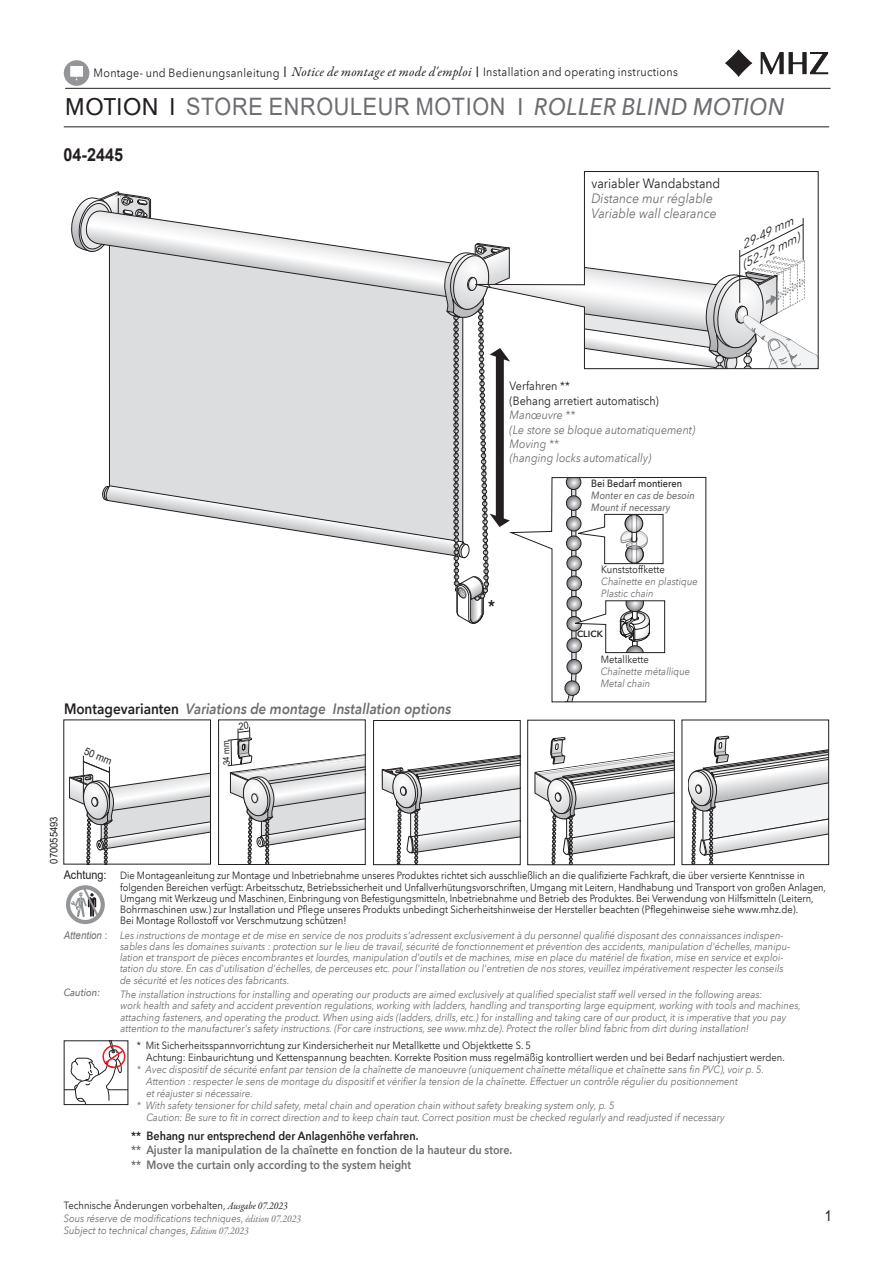
<style>
.page{position:relative;width:893px;height:1263px;background:#fff}
.page>*{position:absolute;margin:0;border:0;box-sizing:border-box;transform-origin:0 0}
.t1{font:24px "Arial";letter-spacing:.03em;color:#6c6d70;scale:.9 1}
.t2{font:700 18px "Arial";color:#231f20;scale:.9 1}
.t3{font:italic 600 15px "Avenir Next LT Com";color:#6c6d70;scale:.9 1}
.t4{font:15px "Arial";color:#231f20;scale:.9 1}
.t5{font:italic 13.5px/15px "Avenir Next LT Com";color:#6c6d70;scale:.9 1}
.t6{font:13.5px "Avenir Next LT Com";color:#231f20;scale:.9 1}
.t7{font:italic 12.15px/17.7px "Avenir Next LT Com";color:#231f20;text-align:right}
.t8{font:600 12px/14.4px "Avenir Next LT Com";color:#6c6d70;scale:.9 1}
.t9{font:12px "Avenir Next LT Com";letter-spacing:.03em;color:#231f20;scale:.9 1}
.t10{font:italic 12px/14.4px "Avenir Next LT Com";color:#6c6d70;scale:.9 1}
.t11{font:600 12px "Avenir Next LT Com";color:#231f20;scale:.9 1}
.t12{font:12px/14.4px "Avenir Next LT Com";color:#231f20;scale:.9 1}
.t13{font:italic 10.5px/11.2px "Avenir Next LT Com";color:#6c6d70;scale:.9 1}
.t14{font:10.5px/11.2px "Avenir Next LT Com";color:#231f20;scale:.88 1}
.t15{font:10.5px/12px "Avenir Next LT Com";color:#231f20;scale:.9 1}
.t16{font:italic 500 10.5px/12px "Avenir Next LT Com";color:#6c6d70;scale:.88 1}
.t17{font:500 10.5px "Avenir Next LT Com";color:#231f20;scale:.88 1}
.t18{font:10.5px "Arial";color:#231f20;scale:.9 1}
.t19{font:italic 10.5px "Arial";color:#6c6d70;scale:.92 1}
.t20{font:italic 500 10.5px "Avenir Next LT Com";color:#6c6d70;scale:.9 1}
.t21{font:600 9px "Avenir Next LT Com";color:#231f20}
.t22{font:9px "Arial";color:#231f20;scale:.9 1}
.s1{font-size:15px}
.s2{font-family:"Garamond Premr Pro";font-style:italic;font-size:13.5px}
.s3{font-family:"Avenir Next LT Com";font-weight:500;color:#231f20}
.s4{font-family:"Avenir Next LT Com";font-weight:500}
.s5{font-family:"Avenir Next LT Com";font-weight:500;font-style:italic}
.s6{font-style:normal;color:#231f20}
.s7{font-family:"Arial";font-size:12px}
.s8{font-style:normal}
.s9{font-family:"Garamond Premr Pro";color:#231f20}
.s10{font-family:"Garamond Premr Pro"}
</style>
<div class="page">
<hr style="left:64px;top:127px;width:765px;height:1px;background:#231f20">
<hr style="left:65px;top:88px;width:766px;height:1px;background:#231f20">
<svg style="left:725px;top:50px;width:27px;height:26px"></svg>
<svg style="left:789px;top:52px;width:39px;height:22px"></svg>
<svg style="left:761px;top:52px;width:22px;height:22px"></svg>
<div style="left:64px;top:60px;width:25px;height:26px;background:#939598;border-radius:50%"></div>
<svg style="left:70px;top:66px;width:13px;height:14px"></svg>
<div style="left:218px;top:719px;width:148px;height:146px;border:1px solid #231f20"></div>
<hr style="left:83px;top:756px;width:1px;height:42px;background:#231f20">
<svg style="left:69px;top:761px;width:141px;height:104px"></svg>
<svg style="left:66px;top:1042px;width:60px;height:61px"></svg>
<div style="left:64px;top:1040px;width:64px;height:65px;border:1px solid #231f20"></div>
<svg style="left:583px;top:171px;width:236px;height:198px"></svg>
<svg style="left:66px;top:885px;width:39px;height:39px"></svg>
<svg style="left:382px;top:755px;width:137px;height:108px"></svg>
<div style="left:373px;top:720px;width:148px;height:145px;border:1px solid #231f20"></div>
<svg style="left:534px;top:737px;width:139px;height:126px"></svg>
<div style="left:527px;top:720px;width:148px;height:145px;border:1px solid #231f20"></div>
<svg style="left:688px;top:735px;width:139px;height:128px"></svg>
<div style="left:682px;top:720px;width:147px;height:145px;border:1px solid #231f20"></div>
<svg style="left:71px;top:191px;width:747px;height:512px"></svg>
<svg style="left:227px;top:721px;width:138px;height:144px"></svg>
<p class="t9" style="left:94px;top:65px;width:651px">Montage- und Bedienungsanleitung <span class="s1">I</span> <span class="s2">Notice de montage et mode d'emploi</span> <span class="s1">I</span> Installation and operating instructions</p>
<h1 class="t1" style="left:65px;top:90px;width:801px"><span class="s3">MOTION I</span> STORE ENROULEUR MOTION <span class="s4">I</span> <span class="s5">ROLLER BLIND MOTION</span></h1>
<h2 class="t2" style="left:64px;top:142px;width:68px">04-2445</h2>
<h3 class="t3" style="left:64px;top:699px;width:432px"><span class="s6">Montagevarianten</span> Variations de montage Installation options</h3>
<p class="t18" style="left:47px;top:864px;width:54px;rotate:-90deg">070055493</p>
<p class="t18" style="left:87px;top:744px;width:34px;rotate:21deg">50 mm</p>
<p class="t22" style="left:220px;top:766px;width:29px;rotate:-92deg">34 mm</p>
<p class="t6" style="left:591px;top:175px;width:145px">variabler Wandabstand</p>
<p class="t5" style="left:591px;top:191px;width:141px">Distance mur réglable<br>Variable wall clearance</p>
<p class="t7" style="left:730px;top:241px;width:66px;rotate:-26deg">29-49 mm (52-72 mm)</p>
<p class="t12" style="left:510px;top:379px;width:167px">Verfahren **<br>(Behang arretiert automatisch)</p>
<p class="t10" style="left:510px;top:408px;width:208px">Manœuvre **<br>(Le store se bloque automatiquement)<br>Moving **<br>(hanging locks automatically)</p>
<p class="t17" style="left:591px;top:477px;width:105px">Bei Bedarf montieren</p>
<p class="t16" style="left:591px;top:489px;width:119px">Monter en cas de besoin<br>Mount if necessary</p>
<p class="t15" style="left:601px;top:563px;width:72px">Kunststoffkette</p>
<p class="t13" style="left:601px;top:575px;width:109px;line-height:12px">Chaînette en plastique<br>Plastic chain</p>
<p class="t21" style="left:577px;top:629px;width:27px">CLICK</p>
<p class="t15" style="left:601px;top:653px;width:55px">Metallkette</p>
<p class="t13" style="left:601px;top:665px;width:101px;line-height:12px">Chaînette métallique<br>Metal chain</p>
<p class="t14" style="left:120px;top:870px;width:804px;text-indent:-56px"><span class="s7">Achtung:</span> Die Montageanleitung zur Montage und Inbetriebnahme unseres Produktes richtet sich ausschließlich an die qualifizierte Fachkraft, die über versierte Kenntnisse in folgenden Bereichen verfügt: Arbeitsschutz, Betriebssicherheit und Unfallverhütungsvorschriften, Umgang mit Leitern, Handhabung und Transport von großen Anlagen, Umgang mit Werkzeug und Maschinen, Einbringung von Befestigungsmitteln, Inbetriebnahme und Betrieb des Produktes. Bei Verwendung von Hilfsmitteln (Leitern, Bohrmaschinen usw.) zur Installation und Pflege unseres Produkts unbedingt Sicherheitshinweise der Hersteller beachten (Pflegehinweise siehe www.mhz.de).<br>Bei Montage Rollostoff vor Verschmutzung schützen!</p>
<p class="t19" style="left:64px;top:928px;width:49px">Attention <span class="s8">:</span></p>
<p class="t13" style="left:120px;top:929px;width:746px">Les instructions de montage et de mise en service de nos produits s'adressent exclusivement à du personnel qualifié disposant des connaissances indispen&shy;sables dans les domaines suivants : protection sur le lieu de travail, sécurité de fonctionnement et prévention des accidents, manipulation d'échelles, manipu&shy;lation et transport de pièces encombrantes et lourdes, manipulation d'outils et de machines, mise en place du matériel de fixation, mise en service et exploi&shy;tation du store. En cas d'utilisation d'échelles, de perceuses etc. pour l'installation ou l'entretien de nos stores, veuillez impérativement respecter les conseils de sécurité et les notices des fabricants.</p>
<p class="t20" style="left:64px;top:986px;width:42px">Caution:</p>
<p class="t13" style="left:121px;top:989px;width:757px">The installation instructions for installing and operating our products are aimed exclusively at qualified specialist staff well versed in the following areas:<br>work health and safety and accident prevention regulations, working with ladders, handling and transporting large equipment, working with tools and machines, attaching fasteners, and operating the product. When using aids (ladders, drills, etc.) for installing and taking care of our product, it is imperative that you pay attention to the manufacturer's safety instructions. (For care instructions, see www.mhz.de). Protect the roller blind fabric from dirt during installation!</p>
<p class="t15" style="left:146px;top:1039px;width:711px;text-indent:-9px">* Mit Sicherheitsspannvorrichtung zur Kindersicherheit nur Metallkette und Objektkette S. 5<br>Achtung: Einbaurichtung und Kettenspannung beachten. Korrekte Position muss regelmäßig kontrolliert werden und bei Bedarf nachjustiert werden.</p>
<p class="t13" style="left:137px;top:1063px;width:698px">* Avec dispositif de sécurité enfant par tension de la chaînette de manoeuvre (uniquement chaînette métallique et chaînette sans fin PVC), voir p. 5.</p>
<p class="t13" style="left:146px;top:1075px;width:659px">Attention : respecter le sens de montage du dispositif et vérifier la tension de la chaînette. Effectuer un contrôle régulier du positionnement</p>
<p class="t13" style="left:146px;top:1087px;width:120px">et réajuster si nécessaire.</p>
<p class="t13" style="left:137px;top:1099px;width:532px">* With safety tensioner for child safety, metal chain and operation chain without safety breaking system only, p. 5</p>
<p class="t13" style="left:146px;top:1111px;width:644px">Caution: Be sure to fit in correct direction and to keep chain taut. Correct position must be checked regularly and readjusted if necessary</p>
<p class="t11" style="left:131px;top:1128px;width:321px">** Behang nur entsprechend der Anlagenhöhe verfahren.</p>
<p class="t8" style="left:131px;top:1143px;width:425px">** Ajuster la manipulation de la chaînette en fonction de la hauteur du store. ** Move the curtain only according to the system height</p>
<p class="t13" style="left:64px;top:1199px;width:265px;line-height:12.6px"><span class="s6">Technische Änderungen vorbehalten,</span> <span class="s9">Ausgabe 07.2023<br></span>Sous réserve de modifications techniques<span class="s8">,</span> <span class="s10">édition 07.2023<br></span>Subject to technical changes<span class="s8">,</span> <span class="s10">Edition 07.2023</span></p>
<h3 class="t4" style="left:825px;top:1205px;width:10px">1</h3>
</div>
